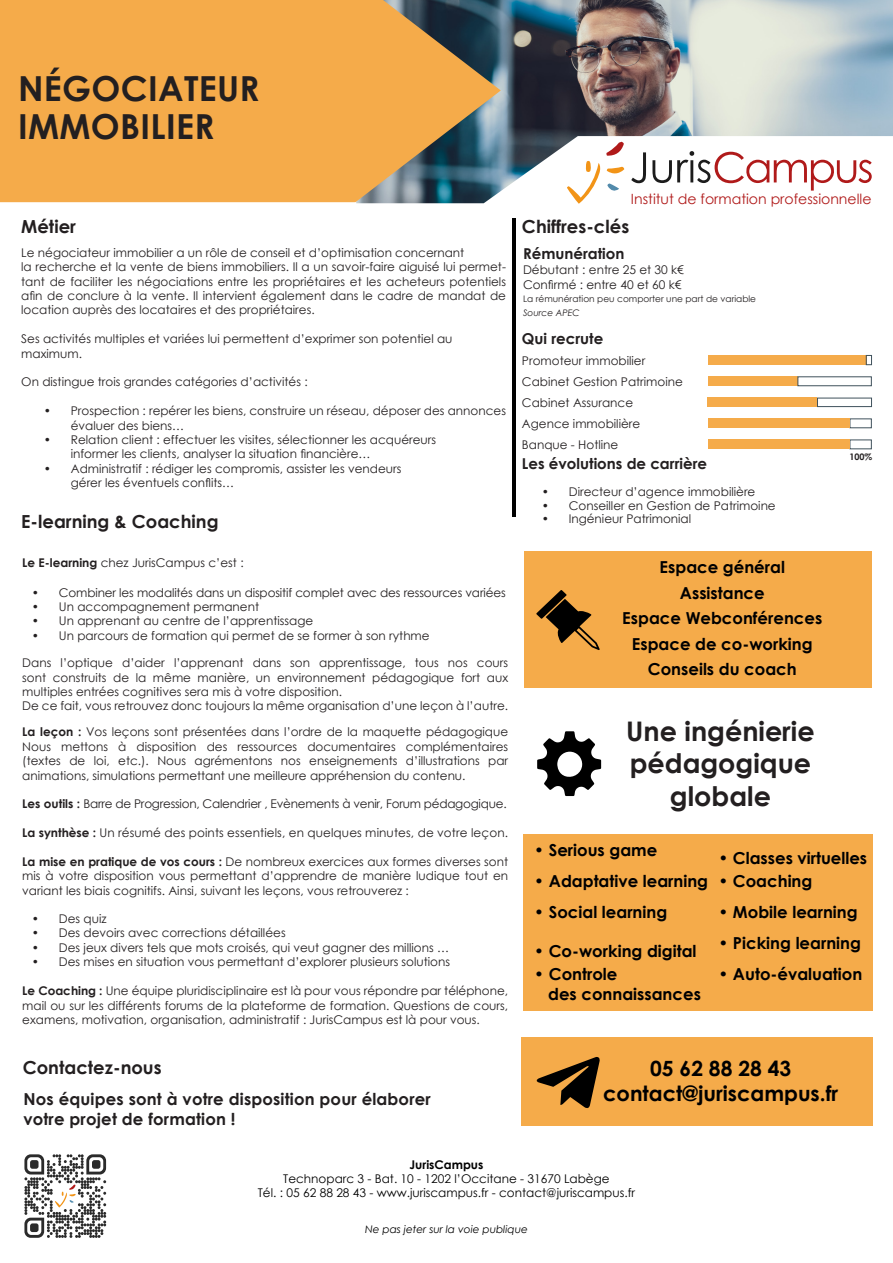
<style>
.page{position:relative;width:893px;height:1263px;background:#fff}
.page>*{position:absolute;margin:0;border:0;box-sizing:border-box;transform-origin:0 0}
.t1{font:700 34.5px "Century Gothic";letter-spacing:.01em;color:#231f20}
.t2{font:700 27px "Century Gothic";color:#231f20}
.t3{font:700 21px "Century Gothic";color:#000001}
.t4{font:700 18px "Century Gothic";color:#231f20}
.t5{font:700 16.5px "Century Gothic";color:#000001}
.t6{font:700 16.5px "Century Gothic";letter-spacing:.01em;color:#231f20}
.t7{font:700 15px "Century Gothic";color:#231f20}
.t8{font:14.1px "Century Gothic";color:#b01a1a}
.t9{font:12px/14.4px "Century Gothic";color:#231f20;text-align:justify}
.t10{font:12px/14.4px "Century Gothic";color:#000;text-align:center}
.t11{font:12px "Century Gothic";letter-spacing:-.02em;color:#231f20}
.t12{font:italic 10.5px "Century Gothic";color:#000}
.t13{font:9px "Century Gothic";color:#231f20}
.t14{font:italic 9px "Century Gothic";color:#231f20}
.t15{font:700 9px "Century Gothic";color:#231f20}
.s1{font-weight:700}
</style>
<div class="page">
<img style="left:356px;top:0;width:537px;height:203px">
<svg style="left:0;top:0;width:501px;height:202px;background:#dca04e"></svg>
<svg style="left:631px;top:152px;width:15px;height:31px"></svg>
<svg style="left:652px;top:151px;width:220px;height:40px"></svg>
<svg style="left:567px;top:142px;width:57px;height:62px"></svg>
<div style="left:708px;top:376px;width:89px;height:10px;background:#f5ab4a"></div>
<div style="left:708px;top:398px;width:109px;height:9px;background:#f5ab4a"></div>
<div style="left:708px;top:355px;width:158px;height:10px;background:#f5ab4a"></div>
<hr style="left:512px;top:219px;width:3px;height:298px;background:#000">
<div style="left:708px;top:440px;width:141px;height:9px;background:#f5ab4a"></div>
<div style="left:866px;top:355px;width:6px;height:10px;border:1px solid #40525c"></div>
<div style="left:817px;top:398px;width:55px;height:9px;border:1px solid #40525c"></div>
<div style="left:797px;top:376px;width:75px;height:10px;border:1px solid #40525c"></div>
<div style="left:850px;top:418px;width:22px;height:10px;border:1px solid #40525c"></div>
<div style="left:708px;top:419px;width:141px;height:9px;background:#f5ab4a"></div>
<div style="left:524px;top:551px;width:348px;height:136px;background:#f5ab4a"></div>
<div style="left:523px;top:834px;width:350px;height:176px;background:#f5ab4a"></div>
<div style="left:521px;top:1036px;width:352px;height:89px;background:#f5ab4a"></div>
<svg style="left:536px;top:1057px;width:64px;height:51px"></svg>
<svg style="left:536px;top:590px;width:64px;height:60px"></svg>
<svg style="left:537px;top:731px;width:64px;height:65px"></svg>
<svg style="left:24px;top:1154px;width:82px;height:84px"></svg>
<p class="t1" style="left:18px;top:63px;width:243px">NÉGOCIATEUR</p>
<p class="t1" style="left:18px;top:100px;width:198px">IMMOBILIER</p>
<p class="t4" style="left:21px;top:213px;width:56px">Métier</p>
<p class="t9" style="left:21px;top:245px;width:445px">Le négociateur immobilier a un rôle de conseil et d’optimisation concernant</p>
<p class="t9" style="left:21px;top:259px;width:486px">la recherche et la vente de biens immobiliers. Il a un savoir-faire aiguisé lui permet&shy;tant de faciliter les négociations entre les propriétaires et les acheteurs potentiels afin de conclure à la vente. Il intervient également dans le cadre de mandat de location auprès des locataires et des propriétaires.</p>
<p class="t9" style="left:21px;top:331px;width:433px">Ses activités multiples et variées lui permettent d’exprimer son potentiel au</p>
<p class="t9" style="left:21px;top:346px;width:62px">maximum.</p>
<p class="t9" style="left:21px;top:375px;width:288px">On distingue trois grandes catégories d’activités :</p>
<p class="t9" style="left:71px;top:403px;width:437px;text-indent:-27px">• Prospection : repérer les biens, construire un réseau, déposer des annonces évaluer des biens…</p>
<p class="t9" style="left:44px;top:432px;width:394px">• Relation client : effectuer les visites, sélectionner les acquéreurs</p>
<p class="t9" style="left:71px;top:447px;width:301px">informer les clients, analyser la situation financière…</p>
<p class="t9" style="left:44px;top:461px;width:359px">• Administratif : rédiger les compromis, assister les vendeurs</p>
<p class="t9" style="left:71px;top:475px;width:165px">gérer les éventuels conflits…</p>
<p class="t4" style="left:21px;top:508px;width:199px">E-learning &amp; Coaching</p>
<p class="t9" style="left:22px;top:556px;width:223px"><span class="s1">Le E-learning</span> chez JurisCampus c’est :</p>
<p class="t9" style="left:32px;top:585px;width:475px">• Combiner les modalités dans un dispositif complet avec des ressources variées</p>
<p class="t9" style="left:32px;top:599px;width:229px">• Un accompagnement permanent</p>
<p class="t9" style="left:32px;top:614px;width:283px">• Un apprenant au centre de l’apprentissage</p>
<p class="t9" style="left:32px;top:628px;width:399px">• Un parcours de formation qui permet de se former à son rythme</p>
<p class="t9" style="left:22px;top:655px;width:487px">Dans l’optique d’aider l’apprenant dans son apprentissage, tous nos cours sont construits de la même manière, un environnement pédagogique fort aux multiples entrées cognitives sera mis à votre disposition.</p>
<p class="t9" style="left:22px;top:699px;width:487px">De ce fait, vous retrouvez donc toujours la même organisation d’une leçon à l’autre.</p>
<p class="t9" style="left:22px;top:725px;width:487px"><span class="s1">La leçon :</span> Vos leçons sont présentées dans l’ordre de la maquette pédagogique Nous mettons à disposition des ressources documentaires complémentaires (textes de loi, etc.). Nous agrémentons nos enseignements d’illustrations par animations, simulations permettant une meilleure appréhension du contenu.</p>
<p class="t11" style="left:22px;top:796px;width:486px"><span class="s1">Les outils :</span> Barre de Progression, Calendrier , Evènements à venir, Forum pédagogique.</p>
<p class="t9" style="left:22px;top:825px;width:487px"><span class="s1">La synthèse :</span> Un résumé des points essentiels, en quelques minutes, de votre leçon.</p>
<p class="t9" style="left:22px;top:854px;width:487px"><span class="s1">La mise en pratique de vos cours :</span> De nombreux exercices aux formes diverses sont mis à votre disposition vous permettant d’apprendre de manière ludique tout en variant les biais cognitifs. Ainsi, suivant les leçons, vous retrouverez :</p>
<p class="t9" style="left:32px;top:911px;width:76px">• Des quiz</p>
<p class="t9" style="left:32px;top:926px;width:255px">• Des devoirs avec corrections détaillées</p>
<p class="t9" style="left:32px;top:940px;width:419px">• Des jeux divers tels que mots croisés, qui veut gagner des millions …</p>
<p class="t9" style="left:32px;top:954px;width:420px">• Des mises en situation vous permettant d’explorer plusieurs solutions</p>
<p class="t9" style="left:22px;top:983px;width:487px"><span class="s1">Le Coaching :</span> Une équipe pluridisciplinaire est là pour vous répondre par téléphone, mail ou sur les différents forums de la plateforme de formation. Questions de cours, examens, motivation, organisation, administratif : JurisCampus est là pour vous.</p>
<p class="t4" style="left:23px;top:1054px;width:140px">Contactez-nous</p>
<p class="t6" style="left:23px;top:1086px;width:409px">Nos équipes sont à votre disposition pour élaborer</p>
<p class="t6" style="left:23px;top:1106px;width:214px">votre projet de formation !</p>
<p class="t8" style="left:631px;top:189px;width:242px">Institut de formation professionnelle</p>
<p class="t4" style="left:522px;top:213px;width:109px">Chiffres-clés</p>
<p class="t7" style="left:523px;top:242px;width:103px">Rémunération</p>
<p class="t9" style="left:523px;top:262px;width:162px">Débutant : entre 25 et 30 k€</p>
<p class="t9" style="left:523px;top:277px;width:160px">Confirmé : entre 40 et 60 k€</p>
<p class="t13" style="left:523px;top:293px;width:235px">La rémunération peu comporter une part de variable</p>
<p class="t14" style="left:523px;top:306px;width:58px">Source APEC</p>
<p class="t7" style="left:522px;top:327px;width:83px">Qui recrute</p>
<p class="t9" style="left:522px;top:353px;width:125px">Promoteur immobilier</p>
<p class="t9" style="left:522px;top:374px;width:162px">Cabinet Gestion Patrimoine</p>
<p class="t9" style="left:522px;top:395px;width:113px">Cabinet Assurance</p>
<p class="t9" style="left:522px;top:416px;width:120px">Agence immobilière</p>
<p class="t9" style="left:522px;top:437px;width:98px">Banque - Hotline</p>
<p class="t7" style="left:522px;top:453px;width:187px">Les évolutions de carrière</p>
<p class="t9" style="left:542px;top:485px;width:215px">• Directeur d’agence immobilière</p>
<p class="t9" style="left:542px;top:498px;width:236px">• Conseiller en Gestion de Patrimoine</p>
<p class="t9" style="left:542px;top:512px;width:151px">• Ingénieur Patrimonial</p>
<p class="t5" style="left:660px;top:555px;width:127px">Espace général</p>
<p class="t5" style="left:680px;top:580px;width:86px">Assistance</p>
<p class="t5" style="left:622px;top:606px;width:201px">Espace Webconférences</p>
<p class="t5" style="left:632px;top:631px;width:182px">Espace de co-working</p>
<p class="t5" style="left:648px;top:657px;width:150px">Conseils du coach</p>
<p class="t2" style="left:626px;top:711px;width:190px">Une ingénierie</p>
<p class="t2" style="left:630px;top:743px;width:183px">pédagogique</p>
<p class="t2" style="left:670px;top:775px;width:102px">globale</p>
<p class="t15" style="left:849px;top:450px;width:24px">100%</p>
<p class="t5" style="left:534px;top:837px;width:125px">• Serious game</p>
<p class="t5" style="left:718px;top:845px;width:150px">• Classes virtuelles</p>
<p class="t5" style="left:534px;top:868px;width:175px">• Adaptative learning</p>
<p class="t5" style="left:718px;top:868px;width:96px">• Coaching</p>
<p class="t5" style="left:534px;top:899px;width:134px">• Social learning</p>
<p class="t5" style="left:718px;top:899px;width:141px">• Mobile learning</p>
<p class="t5" style="left:534px;top:939px;width:164px">• Co-working digital</p>
<p class="t5" style="left:718px;top:930px;width:144px">• Picking learning</p>
<p class="t5" style="left:534px;top:961px;width:85px">• Controle</p>
<p class="t5" style="left:548px;top:981px;width:154px">des connaissances</p>
<p class="t5" style="left:718px;top:961px;width:145px">• Auto-évaluation</p>
<p class="t3" style="left:650px;top:1053px;width:143px">05 62 88 28 43</p>
<p class="t3" style="left:603px;top:1078px;width:237px">contact@juriscampus.fr</p>
<p class="t10" style="left:258px;top:1157px;width:379px"><span class="s1">JurisCampus<br></span>Technoparc 3 - Bat. 10 - 1202 l’Occitane - 31670 Labège<br>Tél. : 05 62 88 28 43 - www.juriscampus.fr - contact@juriscampus.fr</p>
<p class="t12" style="left:365px;top:1222px;width:164px">Ne pas jeter sur la voie publique</p>
</div>
